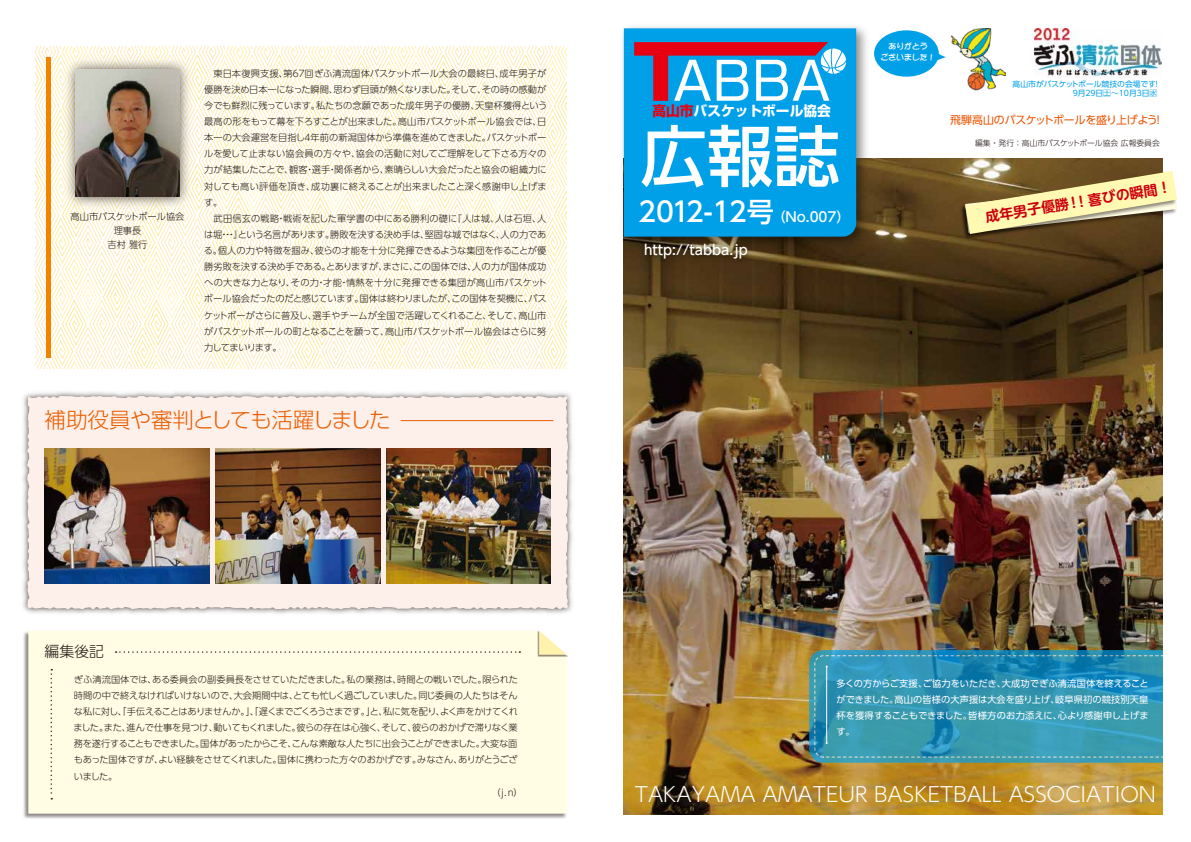
<style>
.page{position:relative;width:1191px;height:842px;background:#fff}
.page>*{position:absolute;margin:0;border:0;box-sizing:border-box;transform-origin:0 0}
.t1{font:500 66.5px "UD Shin Go Pro";color:#fff}
.t2{font:500 27.1px "UD Shin Go Pro";letter-spacing:-.06em;color:#fff}
.t3{font:300 21.5px "UD Shin Go Pro";letter-spacing:-.03em;color:#eb5e00}
.t4{font:300 20.3px "UD Shin Go Pro";color:#fff}
.t5{font:300 14.9px "UD Shin Go Pro";color:#221815}
.t6{font:700 14px "UD Shin M Go Pro De";color:#cc000d}
.t7{font:700 13.7px "Shin Go Pro";color:#fff}
.t8{font:500 13.5px "UD Shin Go Pro";color:#fff}
.t9{font:10.9px "UD Shin Go Pro";letter-spacing:-.025em;color:#ea5504}
.t10{font:300 9.2px/16.1px "UD Shin Go Pro";letter-spacing:-.015em;color:#221815}
.t11{font:9.2px/16.1px "UD Shin Go Pro";letter-spacing:.01em;color:#fff;text-align:justify}
.t12{font:300 9.2px "UD Shin Go Pro";letter-spacing:-.05em;color:#221815}
.t13{font:300 9.2px "UD Shin Go Pro";letter-spacing:-.045em;color:#221815}
.t14{font:7.8px/9.5px "UD Shin Go Pro";letter-spacing:-.01em;color:#00a0e9}
.t15{font:300 7.8px "UD Shin Go Pro";color:#221815}
.t16{font:7.8px/11.7px "DFPOP1 Std W7";color:#fff;text-align:center}
.s1{color:#e60012}
</style>
<div class="page">
<img style="left:624px;top:158px;width:538px;height:656px">
<img style="left:1034px;top:28px;width:127px;height:50px">
<svg style="left:36px;top:46px;width:531px;height:323px"></svg>
<img style="left:22px;top:391px;width:550px;height:223px">
<div style="left:27px;top:396px;width:541px;height:213px;background:#fdefe9"></div>
<img style="left:23px;top:631px;width:545px;height:188px">
<div style="left:28px;top:631px;width:539px;height:183px;background:#fffde4"></div>
<img style="left:538px;top:630px;width:29px;height:26px">
<svg style="left:539px;top:631px;width:28px;height:24px"></svg>
<img style="left:950px;top:29px;width:55px;height:62px">
<img style="left:622px;top:26px;width:251px;height:228px">
<div style="left:624px;top:28px;width:232px;height:209px;background:#00a0e9"></div>
<svg style="left:634px;top:42px;width:212px;height:59px"></svg>
<img style="left:635px;top:235px;width:121px;height:34px">
<svg style="left:809px;top:650px;width:353px;height:113px;background:#3295b2"></svg>
<hr style="left:47px;top:57px;width:4px;height:301px;background:#f08300">
<svg style="left:116px;top:651px;width:404px;height:2px"></svg>
<svg style="left:51px;top:669px;width:1px;height:130px"></svg>
<svg style="left:874px;top:30px;width:72px;height:47px"></svg>
<img style="left:45px;top:448px;width:164px;height:136px">
<img style="left:215px;top:448px;width:165px;height:136px">
<img style="left:386px;top:448px;width:165px;height:136px">
<hr style="left:401px;top:420px;width:152px;height:1px;background:#eb5e00">
<img style="left:35px;top:46px;width:246px;height:188px">
<img style="left:76px;top:69px;width:103px;height:128px">
<img style="left:958px;top:170px;width:205px;height:71px">
<svg style="left:965px;top:171px;width:212px;height:63px;background:#b8aa77"></svg>
<p class="t10" style="left:71px;top:210px;width:115px;line-height:13.8px;text-align:center">高山市バスケットボール協会理事長<br>吉村 雅行</p>
<p class="t10" style="left:204px;top:65px;width:345px">　東日本復興支援、第６７回ぎふ清流国体バスケットボール大会の最終日、成年男子が優勝を決め日本一になった瞬間、思わず目頭が熱くなりました。そして、その時の感動が今でも鮮烈に残っています。私たちの念願であった成年男子の優勝、天皇杯獲得という最高の形をもって幕を下ろすことが出来ました。高山市バスケットボール協会では、日本一の大会運営を目指し４年前の新潟国体から準備を進めてきました。バスケットボールを愛して止まない協会員の方々や、協会の活動に対してご理解をして下さる方々の力が結集したことで、観客・選手・関係者から、素晴らしい大会だったと協会の組織力に対しても高い評価を頂き、成功裏に終えることが出来ましたこと深く感謝申し上げます。<br>　武田信玄の戦略・戦術を記した軍学書の中にある勝利の礎に『人は城、人は石垣、人は堀・・・』という名言があります。勝敗を決する決め手は、堅固な城ではなく、人の力である。個人の力や特徴を掴み、彼らの才能を十分に発揮できるような集団を作ることが優勝劣敗を決する決め手である。とありますが、まさに、この国体では、人の力が国体成功への大きな力となり、その力・才能・情熱を十分に発揮できる集団が高山市バスケットボール協会だったのだと感じています。国体は終わりましたが、この国体を契機に、バスケットボーがさらに普及し、選手やチームが全国で活躍してくれること、そして、高山市がバスケットボールの町となることを願って、高山市バスケットボール協会はさらに努力してまいります。</p>
<h3 class="t3" style="left:45px;top:403px;width:347px">補助役員や審判としても活躍しました</h3>
<h3 class="t5" style="left:45px;top:639px;width:61px">編集後記</h3>
<p class="t10" style="left:74px;top:671px;width:445px">ぎふ清流国体では、ある委員会の副委員長をさせていただきました。私の業務は、時間との戦いでした。限られた</p>
<p class="t10" style="left:74px;top:687px;width:445px">時間の中で終えなければいけないので、大会期間中は、とても忙しく過ごしていました。同じ委員の人たちはそん</p>
<p class="t12" style="left:74px;top:704px;width:446px">な私に対し、「手伝えることはありませんか。」、「遅くまでごくろうさまです。」と、私に気を配り、よく声をかけてくれ</p>
<p class="t10" style="left:74px;top:719px;width:445px">ました。また、進んで仕事を見つけ、動いてもくれました。彼らの存在は心強く、そして、彼らのおかげで滞りなく業</p>
<p class="t13" style="left:74px;top:736px;width:445px">務を遂行することもできました。国体があったからこそ、こんな素敵な人たちに出会うことができました。大変な面</p>
<p class="t10" style="left:74px;top:751px;width:445px">もあった国体ですが、よい経験をさせてくれました。国体に携わった方々のおかげです。みなさん、ありがとうござ</p>
<p class="t10" style="left:74px;top:768px;width:45px">いました。</p>
<p class="t10" style="left:491px;top:784px;width:33px">（ｊ．ｎ）</p>
<h3 class="t7" style="left:652px;top:99px;width:180px"><span class="s1">高山市</span>バスケットボール協会</h3>
<h1 class="t1" style="left:640px;top:102px;width:201px">広報誌</h1>
<h3 class="t8" style="left:772px;top:206px;width:80px">（No.007）</h3>
<h3 class="t8" style="left:644px;top:239px;width:105px">http://tabba.jp</h3>
<h2 class="t2" style="left:638px;top:189px;width:137px">2012-12号</h2>
<p class="t16" style="left:880px;top:40px;width:56px">ありがとう<br>ございました！</p>
<p class="t14" style="left:1072px;top:79px;width:90px;text-indent:-60px">高山市がバスケットボール競技の会場です！<br>9月29日土～10月3日水</p>
<p class="t9" style="left:950px;top:111px;width:215px">飛騨高山のバスケットボールを盛り上げよう！</p>
<p class="t15" style="left:975px;top:136px;width:186px">編集・発行：高山市バスケットボール協会 広報委員会</p>
<h3 class="t6" style="left:984px;top:205px;width:189px;rotate:-9deg">成年男子優勝！！喜びの瞬間！</h3>
<p class="t11" style="left:836px;top:675px;width:314px">多くの方からご支援、ご協力をいただき、大成功でぎふ清流国体を終えることができました。高山の皆様の大声援は大会を盛り上げ、岐阜県初の競技別天皇杯を獲得することもできました。皆様方のお力添えに、心より感謝申し上げます。</p>
<h3 class="t4" style="left:635px;top:778px;width:522px">TAKAYAMA AMATEUR BASKETBALL ASSOCIATION</h3>
</div>
